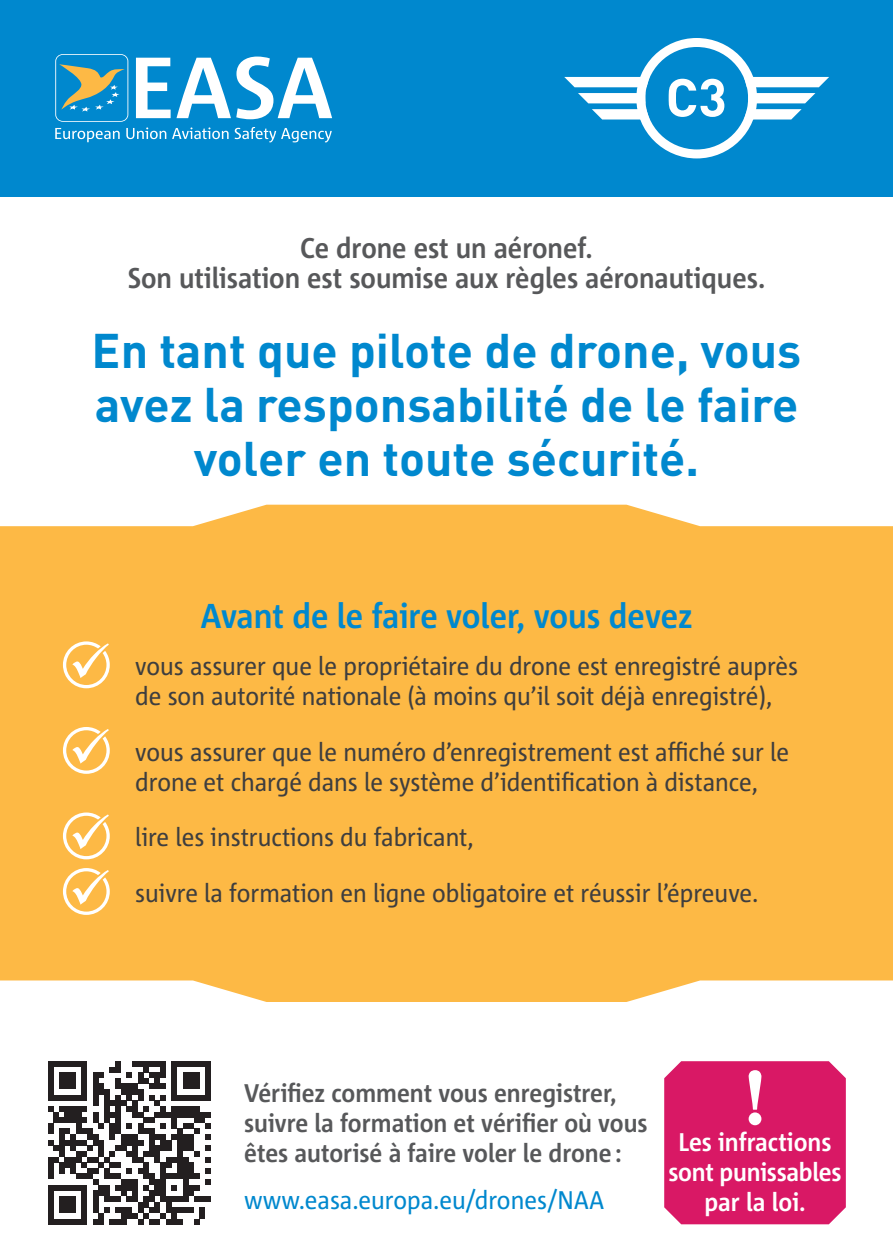
<style>
.page{position:relative;width:893px;height:1259px;background:#fff}
.page>*{position:absolute;margin:0;border:0;box-sizing:border-box;transform-origin:0 0}
.t1{font:700 52.8px "DIN Pro";color:#fff}
.Title_heavy{font:700 48px/54px "DIN Pro";color:#0088ce;text-align:center}
.Title_heavy-2{font:700 34.5px "Corpid E1 s S Cd";color:#0088ce}
.Title_regular{font:700 28.5px/30px "Corpid E1 s S Cd";color:#57585a;text-align:center}
.Bullets{font:25.5px/30px "Corpid E1 s S Cd";color:#3e3e3f}
.Body_text{font:700 25.5px/30px "Corpid E1 s S Cd";color:#57585a}
.Body_text-2{font:700 25.5px/30px "Corpid E1 s S Cd";letter-spacing:-.005em;color:#fff;text-align:center}
.Body_text-3{font:25.5px "Corpid E1 s S Cd";color:#0088ce}
</style>
<div class="page">
<div style="left:0;top:505px;width:893px;height:497px;background:#fdb945"></div>
<div style="left:0;top:0;width:893px;height:197px;background:#0088ce"></div>
<svg style="left:55px;top:54px;width:277px;height:88px"></svg>
<div style="left:636px;top:38px;width:121px;height:120px;border:9px solid #fff;border-radius:50%"></div>
<svg style="left:564px;top:77px;width:85px;height:10px"></svg>
<svg style="left:744px;top:77px;width:85px;height:10px"></svg>
<svg style="left:578px;top:93px;width:67px;height:10px"></svg>
<svg style="left:748px;top:93px;width:67px;height:10px"></svg>
<svg style="left:592px;top:109px;width:57px;height:10px"></svg>
<svg style="left:744px;top:109px;width:58px;height:10px"></svg>
<svg style="left:63px;top:641px;width:47px;height:47px"></svg>
<svg style="left:63px;top:727px;width:47px;height:47px"></svg>
<svg style="left:63px;top:812px;width:47px;height:47px"></svg>
<svg style="left:63px;top:868px;width:47px;height:47px"></svg>
<svg style="left:48px;top:1061px;width:163px;height:163px"></svg>
<div style="left:664px;top:1061px;width:182px;height:163px;background:#d91865"></div>
<div style="left:749px;top:1112px;width:12px;height:13px;background:#fff;border-radius:50%"></div>
<p class="t1" style="left:665px;top:53px;width:63px">C3</p>
<p class="Title_regular" style="left:128px;top:233px;width:639px">Ce drone est un aéronef.<br>Son utilisation est soumise aux règles aéronautiques.</p>
<p class="Title_heavy" style="left:92px;top:318px;width:711px">En tant que pilote de drone, vous avez la responsabilité de le faire voler en toute sécurité.</p>
<p class="Title_heavy-2" style="left:200px;top:594px;width:494px">Avant de le faire voler, vous devez</p>
<p class="Bullets" style="left:135px;top:650px;width:664px">vous assurer que le propriétaire du drone est enregistré auprès de son autorité nationale (à moins qu’il soit déjà enregistré),</p>
<p class="Bullets" style="left:135px;top:736px;width:655px">vous assurer que le numéro d’enregistrement est affiché sur le drone et chargé dans le système d’identification à distance,</p>
<p class="Bullets" style="left:135px;top:821px;width:340px">lire les instructions du fabricant,</p>
<p class="Bullets" style="left:135px;top:877px;width:625px">suivre la formation en ligne obligatoire et réussir l’épreuve.</p>
<p class="Body_text" style="left:244px;top:1076px;width:405px">Vérifiez comment vous enregistrer, suivre la formation et vérifier où vous êtes autorisé à faire voler le drone:</p>
<p class="Body_text-3" style="left:244px;top:1183px;width:362px">www.easa.europa.eu/drones/NAA</p>
<p class="Body_text-2" style="left:668px;top:1126px;width:175px">Les infractions sont punissables par la loi.</p>
</div>
